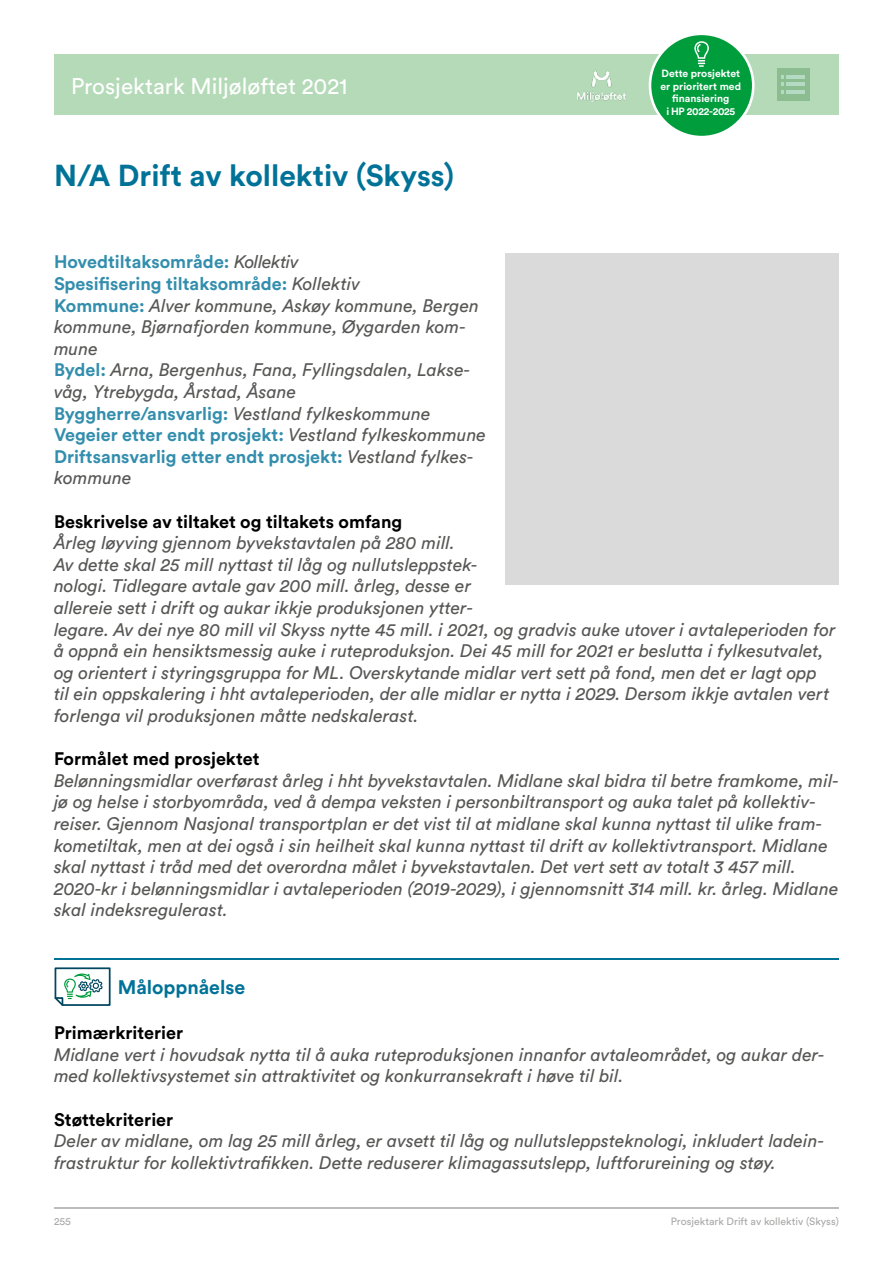
<style>
.page{position:relative;width:893px;height:1263px;background:#fff}
.page>*{position:absolute;margin:0;border:0;box-sizing:border-box;transform-origin:0 0}
.ML_-_Tittel_H1{font:700 30px "Circular Std";color:#007298}
.t1{font:22.5px "Circular Std";color:#fff}
.ML_-_Overskrift_H2{font:700 19.5px "Circular Std";color:#007298}
.ML_-_Brød_1{font:italic 18px/21.6px "Circular Std";color:#575756}
.ML_-_Brød_1-2{font:700 18px/21.6px "Circular Std";color:#338ead}
.ML_-_Overskrift_H3{font:700 18px "Circular Std";color:#000}
.ML_-_Brød_1-3{font:10.5px "Circular Std";color:#a8a8a7}
.t2{font:700 10.35px/12.5px "Circular Std";color:#fff;text-align:center}
.s1{font-weight:400;font-style:italic;color:#575756}
.s2{font-weight:700;font-style:normal;color:#338ead}
</style>
<div class="page">
<hr style="left:54px;top:1208px;width:785px;height:1px;background:#bcbcbc">
<div style="left:54px;top:54px;width:785px;height:61px;background:#b4dab8"></div>
<img style="left:577px;top:71px;width:49px;height:31px">
<div style="left:650px;top:34px;width:103px;height:103px;background:#009d3d;border-radius:50%"></div>
<div style="left:649px;top:33px;width:106px;height:105px;border:3px solid #fff;border-radius:50%"></div>
<svg style="left:694px;top:41px;width:15px;height:26px"></svg>
<div style="left:777px;top:68px;width:32px;height:33px;background:#8bbd90"></div>
<hr style="left:786px;top:76px;width:19px;height:3px;background:#b4dac3">
<hr style="left:786px;top:83px;width:19px;height:3px;background:#b4dac3">
<hr style="left:786px;top:90px;width:19px;height:3px;background:#b4dac3">
<svg style="left:781px;top:76px;width:3px;height:17px"></svg>
<div style="left:506px;top:254px;width:333px;height:331px;background:#dadada"></div>
<hr style="left:54px;top:958px;width:785px;height:1px;background:#007298">
<svg style="left:54px;top:967px;width:57px;height:39px"></svg>
<p class="t1" style="left:71px;top:72px;width:278px">Prosjektark Miljøløftet 2021</p>
<p class="t2" style="left:660px;top:67px;width:82px">Dette prosjektet er prioritert med finansiering<br>i HP 2022-2025</p>
<h1 class="ML_-_Tittel_H1" style="left:54px;top:156px;width:401px">N/A Drift av kollektiv (Skyss)</h1>
<p class="ML_-_Brød_1-2" style="left:54px;top:251px;width:246px">Hovedtiltaksområde: <span class="s1">Kollektiv</span></p>
<p class="ML_-_Brød_1-2" style="left:54px;top:272px;width:308px">Spesifisering tiltaksområde: <span class="s1">Kollektiv</span></p>
<p class="ML_-_Brød_1" style="left:54px;top:294px;width:427px"><span class="s2">Kommune:</span> Alver kommune, Askøy kommune, Bergen kommune, Bjørnafjorden kommune, Øygarden kom&shy;mune</p>
<p class="ML_-_Brød_1" style="left:54px;top:359px;width:418px"><span class="s2">Bydel:</span> Arna, Bergenhus, Fana, Fyllingsdalen, Lakse&shy;våg, Ytrebygda, Årstad, Åsane</p>
<p class="ML_-_Brød_1" style="left:54px;top:402px;width:378px"><span class="s2">Byggherre/ansvarlig:</span> Vestland fylkeskommune</p>
<p class="ML_-_Brød_1-2" style="left:54px;top:424px;width:434px">Vegeier etter endt prosjekt: <span class="s1">Vestland fylkeskommune</span></p>
<p class="ML_-_Brød_1-2" style="left:54px;top:445px;width:421px">Driftsansvarlig etter endt prosjekt: <span class="s1">Vestland fylkes&shy;kommune</span></p>
<h3 class="ML_-_Overskrift_H3" style="left:54px;top:510px;width:350px">Beskrivelse av tiltaket og tiltakets omfang</h3>
<p class="ML_-_Brød_1" style="left:54px;top:532px;width:783px">Årleg løyving gjennom byvekstavtalen på 280 mill.<br>Av dette skal 25 mill nyttast til låg og nullutsleppstek-<br>nologi. Tidlegare avtale gav 200 mill. årleg, desse er<br>allereie sett i drift og aukar ikkje produksjonen ytter-<br>legare. Av dei nye 80 mill vil Skyss nytte 45 mill. i 2021, og gradvis auke utover i avtaleperioden for å oppnå ein hensiktsmessig auke i ruteproduksjon. Dei 45 mill for 2021 er beslutta i fylkesutvalet, og orientert i styringsgruppa for ML. Overskytande midlar vert sett på fond, men det er lagt opp til ein oppskalering i hht avtaleperioden, der alle midlar er nytta i 2029. Dersom ikkje avtalen vert forlenga vil produksjonen måtte nedskalerast.</p>
<h3 class="ML_-_Overskrift_H3" style="left:54px;top:747px;width:207px">Formålet med prosjektet</h3>
<p class="ML_-_Brød_1" style="left:54px;top:769px;width:786px">Belønningsmidlar overførast årleg i hht byvekstavtalen. Midlane skal bidra til betre framkome, mil&shy;jø og helse i storbyområda, ved å dempa veksten i personbiltransport og auka talet på kollektiv&shy;reiser. Gjennom Nasjonal transportplan er det vist til at midlane skal kunna nyttast til ulike fram&shy;kometiltak, men at dei også i sin heilheit skal kunna nyttast til drift av kollektivtransport. Midlane skal nyttast i tråd med det overordna målet i byvekstavtalen. Det vert sett av totalt 3 457 mill.<br>2020-kr i belønningsmidlar i avtaleperioden (2019-2029), i gjennomsnitt 314 mill. kr. årleg. Midlane skal indeksregulerast.</p>
<h2 class="ML_-_Overskrift_H2" style="left:118px;top:975px;width:129px">Måloppnåelse</h2>
<h3 class="ML_-_Overskrift_H3" style="left:54px;top:1021px;width:131px">Primærkriterier</h3>
<p class="ML_-_Brød_1" style="left:54px;top:1043px;width:772px">Midlane vert i hovudsak nytta til å auka ruteproduksjonen innanfor avtaleområdet, og aukar der&shy;med kollektivsystemet sin attraktivitet og konkurransekraft i høve til bil.</p>
<h3 class="ML_-_Overskrift_H3" style="left:54px;top:1108px;width:121px">Støttekriterier</h3>
<p class="ML_-_Brød_1" style="left:54px;top:1130px;width:772px">Deler av midlane, om lag 25 mill årleg, er avsett til låg og nullutsleppsteknologi, inkludert ladein&shy;frastruktur for kollektivtrafikken. Dette reduserer klimagassutslepp, luftforureining og støy.</p>
<p class="ML_-_Brød_1-3" style="left:54px;top:1215px;width:19px">255</p>
<p class="ML_-_Brød_1-3" style="left:671px;top:1215px;width:170px">Prosjektark Drift av kollektiv (Skyss)</p>
</div>
